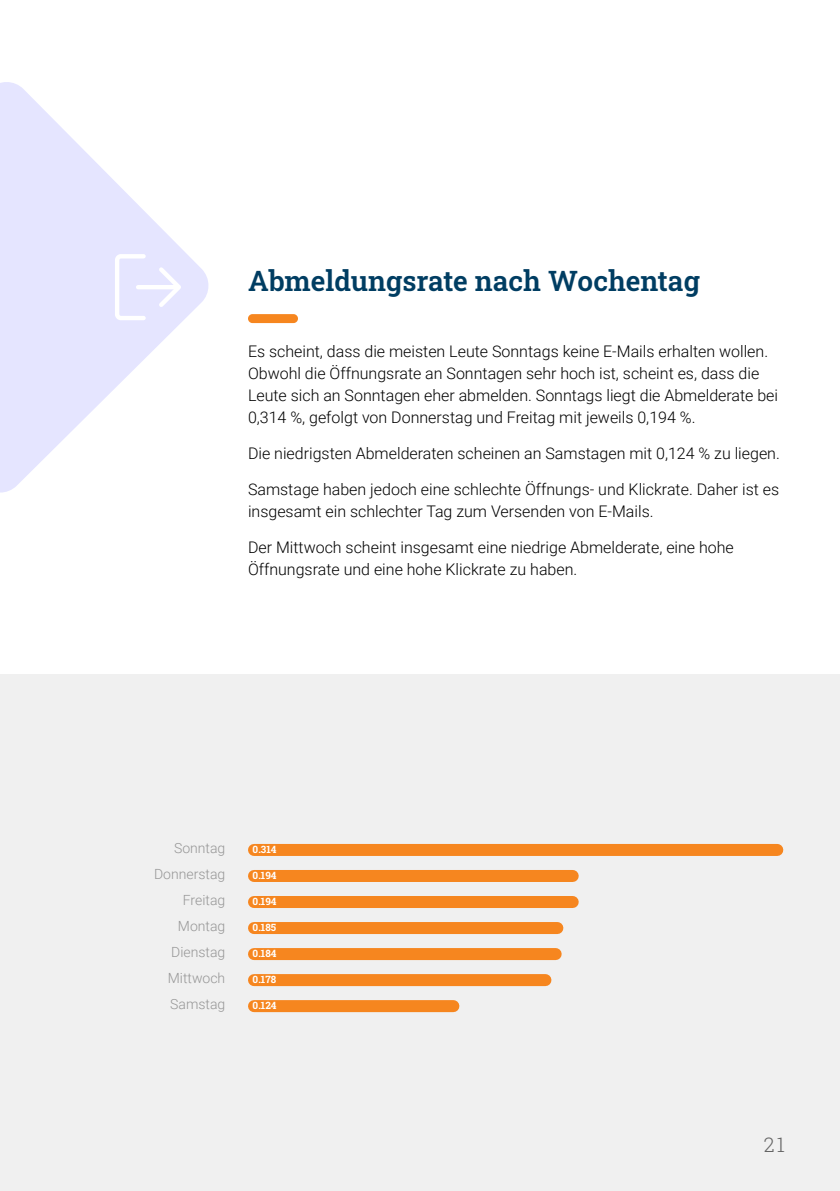
<style>
.page{position:relative;width:840px;height:1191px;background:#fff}
.page>*{position:absolute;margin:0;border:0;box-sizing:border-box;transform-origin:0 0}
.t1{font:600 28px "Roboto Slab";color:#003d62}
.t2{font:300 20px "Roboto Slab";color:#646464}
.t3{font:300 16px/22px "Roboto";color:#000}
.t4{font:300 14px/26px "Roboto";color:#969696;text-align:right}
.t5{font:700 10px "Roboto Slab";color:#fff}
</style>
<div class="page">
<div style="left:0;top:674px;width:840px;height:517px;background:#f0f0f0"></div>
<div style="left:248px;top:314px;width:50px;height:9px;background:#f6861f;border-radius:4px"></div>
<div style="left:254px;top:844px;width:523px;height:12px;background:#f6861f"></div>
<div style="left:254px;top:870px;width:319px;height:12px;background:#f6861f"></div>
<div style="left:254px;top:896px;width:319px;height:12px;background:#f6861f"></div>
<div style="left:254px;top:922px;width:303px;height:12px;background:#f6861f"></div>
<div style="left:254px;top:948px;width:302px;height:12px;background:#f6861f"></div>
<div style="left:254px;top:974px;width:291px;height:12px;background:#f6861f"></div>
<div style="left:254px;top:1000px;width:199px;height:12px;background:#f6861f"></div>
<svg style="left:0;top:82px;width:209px;height:411px;fill:#e5e5ff"></svg>
<svg style="left:113px;top:252px;width:35px;height:70px"></svg>
<hr style="left:138px;top:285px;width:40px;height:4px;background:#fff">
<svg style="left:155px;top:263px;width:30px;height:48px"></svg>
<h1 class="t1" style="left:248px;top:261px;width:453px">Abmeldungsrate nach Wochentag</h1>
<p class="t3" style="left:248px;top:339px;width:532px">Es scheint, dass die meisten Leute Sonntags keine E-Mails erhalten wollen.<br>Obwohl die Öffnungsrate an Sonntagen sehr hoch ist, scheint es, dass die Leute sich an Sonntagen eher abmelden. Sonntags liegt die Abmelderate bei 0,314 %, gefolgt von Donnerstag und Freitag mit jeweils 0,194 %.</p>
<p class="t3" style="left:248px;top:441px;width:533px">Die niedrigsten Abmelderaten scheinen an Samstagen mit 0,124 % zu liegen.</p>
<p class="t3" style="left:248px;top:477px;width:533px">Samstage haben jedoch eine schlechte Öffnungs- und Klickrate. Daher ist es insgesamt ein schlechter Tag zum Versenden von E-Mails.</p>
<p class="t3" style="left:248px;top:535px;width:487px">Der Mittwoch scheint insgesamt eine niedrige Abmelderate, eine hohe<br>Öffnungsrate und eine hohe Klickrate zu haben.</p>
<p class="t4" style="left:154px;top:835px;width:73px">Sonntag<br>Donnerstag<br>Freitag<br>Montag<br>Dienstag<br>Mittwoch<br>Samstag</p>
<p class="t5" style="left:253px;top:843px;width:25px">0.314</p>
<p class="t5" style="left:253px;top:869px;width:25px">0.194</p>
<p class="t5" style="left:253px;top:895px;width:25px">0.194</p>
<p class="t5" style="left:253px;top:921px;width:25px">0.185</p>
<p class="t5" style="left:253px;top:947px;width:25px">0.184</p>
<p class="t5" style="left:253px;top:973px;width:25px">0.178</p>
<p class="t5" style="left:253px;top:999px;width:25px">0.124</p>
<p class="t2" style="left:764px;top:1130px;width:23px">21</p>
</div>
